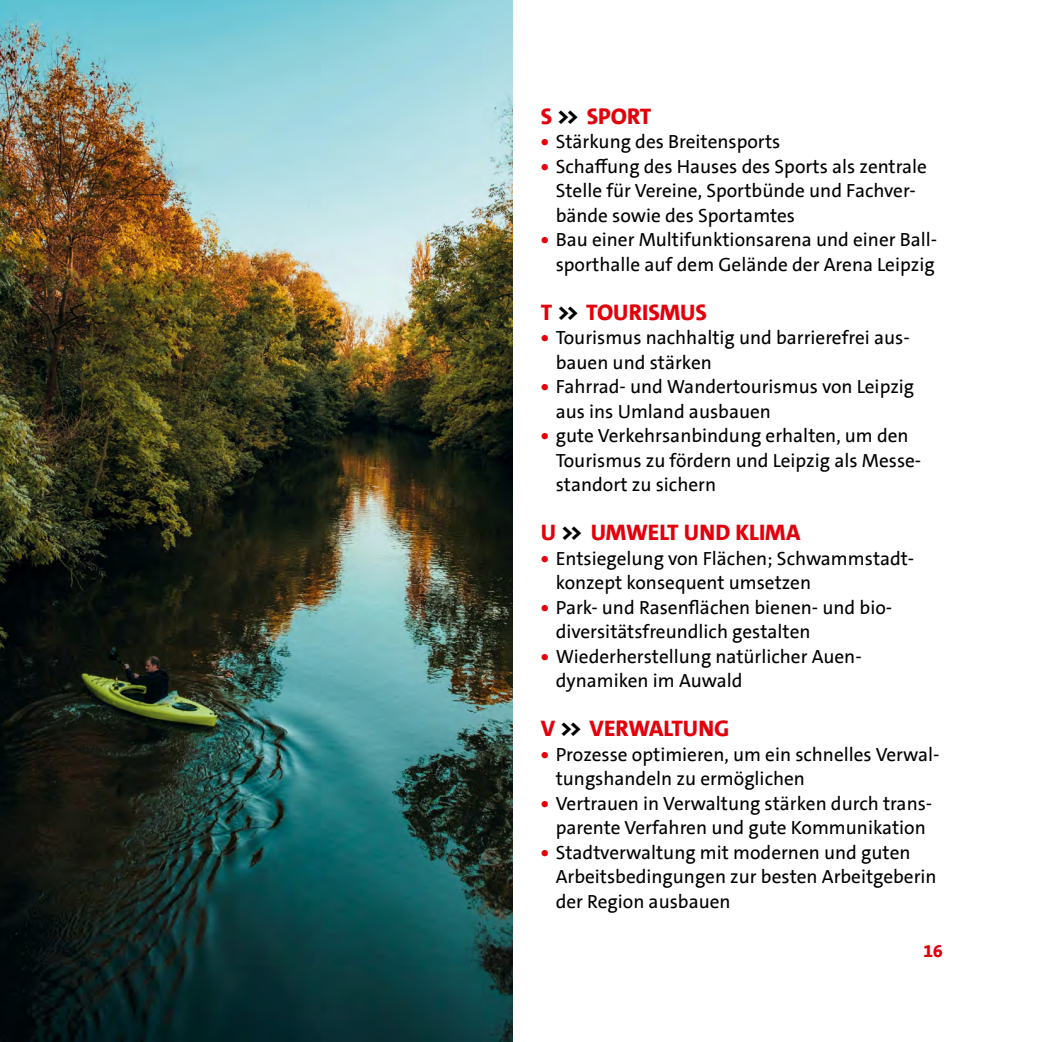
<style>
.page{position:relative;width:1042px;height:1042px;background:#fff}
.page>*{position:absolute;margin:0;border:0;box-sizing:border-box;transform-origin:0 0}
.t1{font:800 22.75px "SPD The Sans";color:#e3000b}
.t2{font:19.25px/24.5px "SPD The Sans";color:#000}
.t3{font:800 17.5px "SPD The Sans";color:#e3000b}
.s1{color:#000}
.s2{font-weight:800;color:#e3000b}
</style>
<div class="page">
<img style="left:0;top:0;width:513px;height:1042px">
<p class="t1" style="left:541px;top:101px;width:112px">S <span class="s1">&gt;&gt;</span> SPORT</p>
<p class="t2" style="left:541px;top:130px;width:241px"><span class="s2">•</span> Stärkung des Breitensports</p>
<p class="t2" style="left:556px;top:154px;width:373px;text-indent:-15px"><span class="s2">•</span> Schaffung des Hauses des Sports als zentrale<br>Stelle für Vereine, Sportbünde und Fachver&shy;bände sowie des Sportamtes</p>
<p class="t2" style="left:541px;top:228px;width:398px;text-align:right"><span class="s2">•</span> Bau einer Multifunktionsarena und einer Ball&shy;sporthalle auf dem Gelände der Arena Leipzig</p>
<p class="t1" style="left:541px;top:297px;width:168px">T <span class="s1">&gt;&gt;</span> TOURISMUS</p>
<p class="t2" style="left:556px;top:326px;width:355px;text-indent:-15px"><span class="s2">•</span> Tourismus nachhaltig und barrierefrei aus&shy;bauen und stärken</p>
<p class="t2" style="left:556px;top:375px;width:360px;text-indent:-15px"><span class="s2">•</span> Fahrrad- und Wandertourismus von Leipzig aus ins Umland ausbauen</p>
<p class="t2" style="left:556px;top:424px;width:367px;text-indent:-15px"><span class="s2">•</span> gute Verkehrsanbindung erhalten, um den<br>Tourismus zu fördern und Leipzig als Messe&shy;standort zu sichern</p>
<p class="t1" style="left:541px;top:518px;width:261px">U <span class="s1">&gt;&gt;</span> UMWELT UND KLIMA</p>
<p class="t2" style="left:556px;top:546px;width:360px;text-indent:-15px"><span class="s2">•</span> Entsiegelung von Flächen; Schwammstadt&shy;konzept konsequent umsetzen</p>
<p class="t2" style="left:556px;top:595px;width:336px;text-indent:-15px"><span class="s2">•</span> Park- und Rasenflächen bienen- und bio&shy;diversitätsfreundlich gestalten</p>
<p class="t2" style="left:556px;top:644px;width:306px;text-indent:-15px"><span class="s2">•</span> Wiederherstellung natürlicher Auen&shy;dynamiken im Auwald</p>
<p class="t1" style="left:541px;top:714px;width:190px">V <span class="s1">&gt;&gt;</span> VERWALTUNG</p>
<p class="t2" style="left:556px;top:742px;width:385px;text-indent:-15px"><span class="s2">•</span> Prozesse optimieren, um ein schnelles Verwal&shy;tungshandeln zu ermöglichen</p>
<p class="t2" style="left:541px;top:791px;width:393px;text-align:center"><span class="s2">•</span> Vertrauen in Verwaltung stärken durch trans&shy;parente Verfahren und gute Kommunikation</p>
<p class="t2" style="left:556px;top:840px;width:382px;text-indent:-15px"><span class="s2">•</span> Stadtverwaltung mit modernen und guten<br>Arbeitsbedingungen zur besten Arbeitgeberin der Region ausbauen</p>
<p class="t3" style="left:923px;top:940px;width:21px">16</p>
</div>
